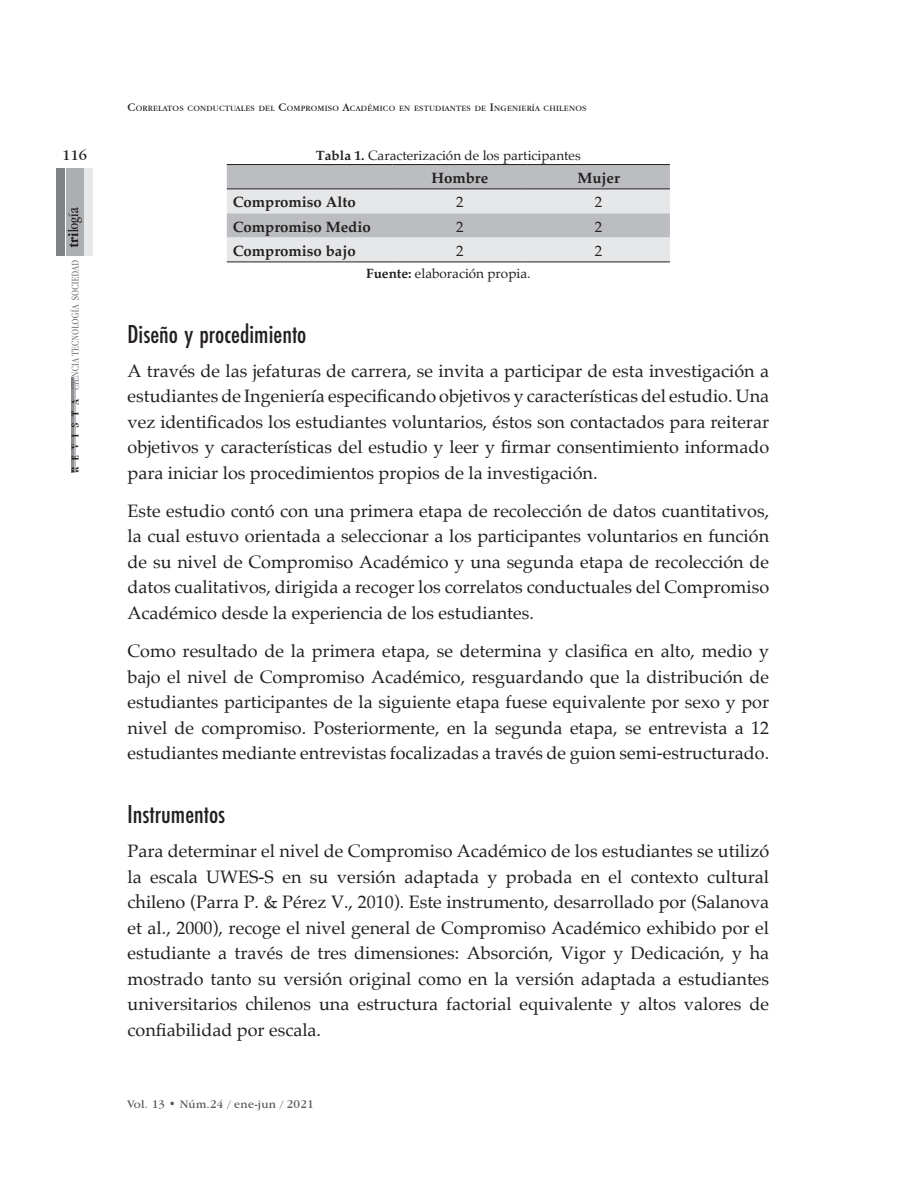
<style>
.page{position:relative;width:918px;height:1188px;background:#fff}
.page>*{position:absolute;margin:0;border:0;box-sizing:border-box;transform-origin:0 0}
.t1{font:500 27px "Futura PT Cond";color:#231f20}
.t2{font:18px/25.5px "Palatino";color:#231f20;text-align:justify}
.t3{font:700 15px "Palatino";color:#231f20}
.t4{font:15px "Palatino";color:#231f20}
.t5{font:15px "Garamond IT Cby BT";color:#231f20}
.t6{font:13.5px "Palatino";color:#231f20}
.t7{font:12px "Garamond IT Cby BT";letter-spacing:.02em;color:#57585a}
.t8{font:8.4px "Garamond IT Cby BT";letter-spacing:.03em;color:#231f20}
.s1{font-size:12px}
.s2{font-weight:700}
</style>
<div class="page">
<div style="left:66px;top:168px;width:17px;height:88px;background:#acafb2"></div>
<div style="left:85px;top:168px;width:8px;height:88px;background:#e8e8e9"></div>
<div style="left:56px;top:168px;width:8px;height:88px;background:#808285"></div>
<svg style="left:68px;top:207px;width:14px;height:40px"></svg>
<svg style="left:70px;top:260px;width:9px;height:130px"></svg>
<img style="left:72px;top:378px;width:1px;height:89px">
<svg style="left:72px;top:444px;width:7px;height:5px"></svg>
<svg style="left:72px;top:467px;width:6px;height:6px"></svg>
<svg style="left:72px;top:423px;width:7px;height:4px"></svg>
<svg style="left:72px;top:399px;width:6px;height:6px"></svg>
<img style="left:74px;top:381px;width:2px;height:92px">
<svg style="left:72px;top:456px;width:6px;height:4px"></svg>
<svg style="left:71px;top:411px;width:7px;height:5px"></svg>
<svg style="left:72px;top:434px;width:6px;height:3px"></svg>
<svg style="left:227px;top:165px;width:443px;height:97px;background:#cecfd2"></svg>
<hr style="left:227px;top:164px;width:166px;height:1px;background:#231f20">
<hr style="left:393px;top:164px;width:134px;height:1px;background:#231f20">
<hr style="left:527px;top:164px;width:143px;height:1px;background:#231f20">
<hr style="left:227px;top:189px;width:166px;height:1px;background:#231f20">
<hr style="left:393px;top:189px;width:134px;height:1px;background:#231f20">
<hr style="left:527px;top:189px;width:143px;height:1px;background:#231f20">
<hr style="left:227px;top:262px;width:166px;height:1px;background:#231f20">
<hr style="left:393px;top:262px;width:134px;height:1px;background:#231f20">
<hr style="left:527px;top:262px;width:143px;height:1px;background:#231f20">
<p class="t5" style="left:62px;top:146px;width:27px">116</p>
<p class="t8" style="left:128px;top:103px;width:460px"><span class="s1">C</span>ORRELATOS CONDUCTUALES DEL <span class="s1">C</span>OMPROMISO <span class="s1">A</span>CADÉMICO EN ESTUDIANTES DE <span class="s1">I</span>NGENIERÍA CHILENOS</p>
<p class="t6" style="left:316px;top:144px;width:266px"><span class="s2">Tabla 1.</span> Caracterización de los participantes</p>
<p class="t3" style="left:432px;top:165px;width:58px">Hombre</p>
<p class="t3" style="left:577px;top:165px;width:44px">Mujer</p>
<p class="t3" style="left:233px;top:189px;width:124px">Compromiso Alto</p>
<p class="t4" style="left:456px;top:190px;width:9px">2</p>
<p class="t4" style="left:595px;top:190px;width:9px">2</p>
<p class="t3" style="left:233px;top:214px;width:139px">Compromiso Medio</p>
<p class="t4" style="left:456px;top:214px;width:9px">2</p>
<p class="t4" style="left:595px;top:214px;width:9px">2</p>
<p class="t3" style="left:233px;top:238px;width:124px">Compromiso bajo</p>
<p class="t4" style="left:456px;top:238px;width:9px">2</p>
<p class="t4" style="left:595px;top:238px;width:9px">2</p>
<p class="t6" style="left:366px;top:263px;width:166px"><span class="s2">Fuente:</span> elaboración propia.</p>
<h1 class="t1" style="left:128px;top:318px;width:180px">Diseño y procedimiento</h1>
<p class="t2" style="left:128px;top:358px;width:643px">A través de las jefaturas de carrera, se invita a participar de esta investigación a estudiantes de Ingeniería especificando objetivos y características del estudio. Una vez identificados los estudiantes voluntarios, éstos son contactados para reiterar objetivos y características del estudio y leer y firmar consentimiento informado para iniciar los procedimientos propios de la investigación.</p>
<p class="t2" style="left:128px;top:498px;width:643px">Este estudio contó con una primera etapa de recolección de datos cuantitativos, la cual estuvo orientada a seleccionar a los participantes voluntarios en función de su nivel de Compromiso Académico y una segunda etapa de recolección de datos cualitativos, dirigida a recoger los correlatos conductuales del Compromiso Académico desde la experiencia de los estudiantes.</p>
<p class="t2" style="left:128px;top:638px;width:643px">Como resultado de la primera etapa, se determina y clasifica en alto, medio y bajo el nivel de Compromiso Académico, resguardando que la distribución de estudiantes participantes de la siguiente etapa fuese equivalente por sexo y por nivel de compromiso. Posteriormente, en la segunda etapa, se entrevista a 12 estudiantes mediante entrevistas focalizadas a través de guion semi-estructurado.</p>
<h1 class="t1" style="left:128px;top:798px;width:99px">Instrumentos</h1>
<p class="t2" style="left:128px;top:838px;width:643px">Para determinar el nivel de Compromiso Académico de los estudiantes se utilizó la escala UWES-S en su versión adaptada y probada en el contexto cultural chileno (Parra P. &amp; Pérez V., 2010). Este instrumento, desarrollado por (Salanova et al., 2000), recoge el nivel general de Compromiso Académico exhibido por el estudiante a través de tres dimensiones: Absorción, Vigor y Dedicación, y ha mostrado tanto su versión original como en la versión adaptada a estudiantes universitarios chilenos una estructura factorial equivalente y altos valores de confiabilidad por escala.</p>
<p class="t7" style="left:128px;top:1097px;width:188px">Vol. 13 • Núm.24 / ene-jun / 2021</p>
</div>
